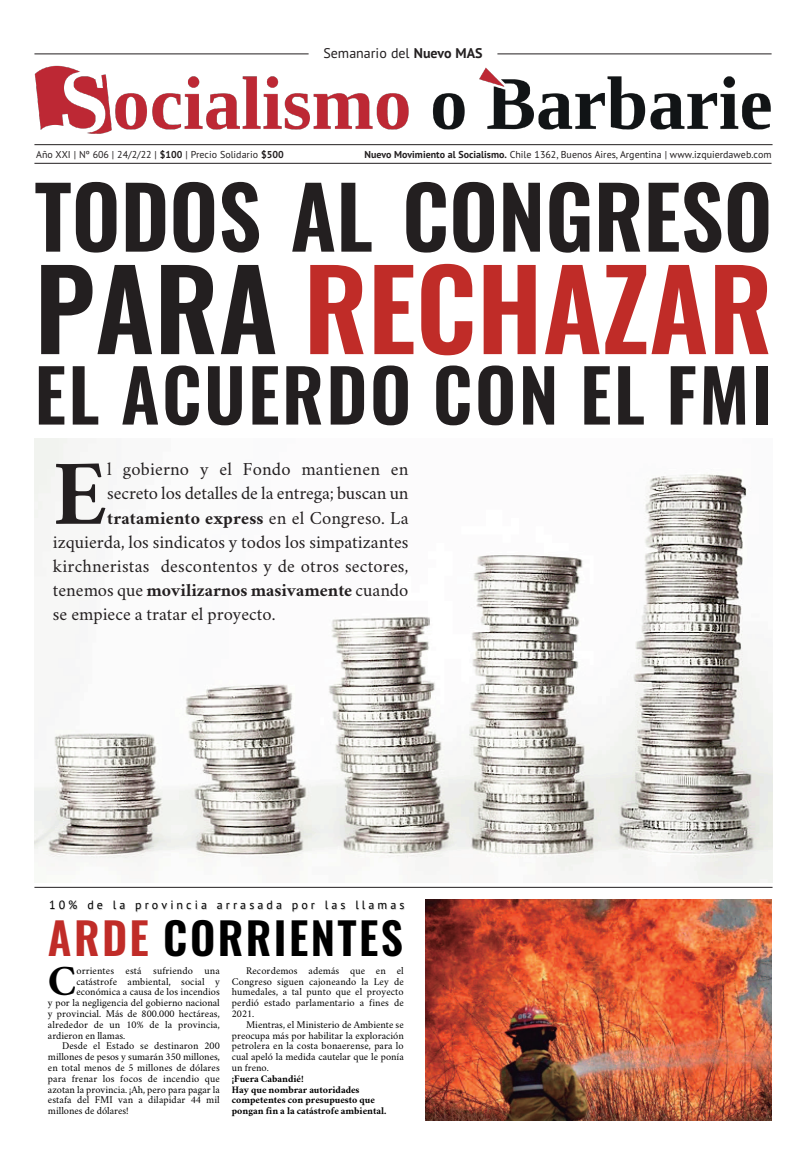
<style>
.page{position:relative;width:808px;height:1163px;background:#fff}
.page>*{position:absolute;margin:0;border:0;box-sizing:border-box;transform-origin:0 0}
.t1{font:600 110px "Oswald";color:#c02c28}
.t2{font:600 85px "Oswald";color:#231f20}
.t3{font:700 82.8px "Crimson Text";color:#231f20}
.t4{font:600 72px "Oswald";letter-spacing:.035em;color:#231f20}
.t5{font:600 44px "Oswald";letter-spacing:.055em;color:#000}
.t6{font:700 38.8px "Crimson Text";color:#000}
.t7{font:16px "Crimson Text";color:#231f20}
.t8{font:700 16px "Crimson Text";color:#231f20}
.t9{font:14px "PT Sans";color:#231f20}
.t10{font:12px "PT Sans";letter-spacing:.26em;color:#000}
.t11{font:10px "PT Sans";color:#231f20}
.t12{font:9px/10.8px "Crimson Text";letter-spacing:.01em;color:#000;text-align:justify}
.t13{font:700 9px/10.8px "Crimson Text";color:#000}
.s1{font-weight:700}
.s2{color:#231f20}
.s3{font-weight:400}
.s4{color:#c02c28}
</style>
<div class="page">
<img style="left:35px;top:438px;width:737px;height:444px">
<img style="left:425px;top:899px;width:346px;height:221px">
<hr style="left:497px;top:53px;width:274px;height:1px;background:#231f20">
<hr style="left:34px;top:53px;width:275px;height:1px;background:#231f20">
<img style="left:34px;top:65px;width:737px;height:69px">
<hr style="left:34px;top:144px;width:738px;height:1px;background:#231f20">
<hr style="left:34px;top:163px;width:737px;height:1px;background:#231f20">
<hr style="left:34px;top:886px;width:738px;height:1px;background:#231f20">
<h3 class="t9" style="left:323px;top:44px;width:161px">Semanario del <span class="s1">Nuevo MAS</span></h3>
<p class="t11" style="left:36px;top:148px;width:249px">Año XXI | Nº 606 | 24/2/22 | <span class="s1">$100</span> | Precio Solidario <span class="s1">$500</span></p>
<p class="t11" style="left:364px;top:148px;width:408px"><span class="s1">Nuevo Movimiento al Socialismo.</span> Chile 1362, Buenos Aires, Argentina | www.izquierdaweb.com</p>
<h2 class="t2" style="left:34px;top:141px;width:740px">TODOS AL CONGRESO</h2>
<h1 class="t1" style="left:34px;top:211px;width:740px"><span class="s2">PARA</span> RECHAZAR</h1>
<h3 class="t4" style="left:34px;top:331px;width:740px">EL ACUERDO CON EL FMI</h3>
<h3 class="t3" style="left:53px;top:446px;width:56px">E</h3>
<h3 class="t7" style="left:107px;top:460px;width:303px">l gobierno y el Fondo mantienen en</h3>
<h3 class="t7" style="left:107px;top:484px;width:303px">secreto los detalles de la entrega; buscan un</h3>
<h3 class="t8" style="left:107px;top:508px;width:303px">tratamiento express <span class="s3">en el Congreso. La</span></h3>
<h3 class="t7" style="left:53px;top:533px;width:357px">izquierda, los sindicatos y todos los simpatizantes</h3>
<h3 class="t7" style="left:53px;top:557px;width:357px">kirchneristas descontentos y de otros sectores,</h3>
<h3 class="t8" style="left:53px;top:581px;width:357px"><span class="s3">tenemos que</span> movilizarnos masivamente <span class="s3">cuando</span></h3>
<h3 class="t7" style="left:53px;top:605px;width:224px">se empiece a tratar el proyecto.</h3>
<h3 class="t10" style="left:49px;top:897px;width:357px">10% de la provincia arrasada por las llamas</h3>
<h3 class="t5" style="left:48px;top:899px;width:357px"><span class="s4">ARDE</span> CORRIENTES</h3>
<h3 class="t6" style="left:48px;top:959px;width:30px">C</h3>
<p class="t12" style="left:76px;top:965px;width:39px">orrientes</p>
<p class="t12" style="left:126px;top:965px;width:18px">está</p>
<p class="t12" style="left:153px;top:965px;width:41px">sufriendo</p>
<p class="t12" style="left:205px;top:965px;width:17px">una</p>
<p class="t12" style="left:76px;top:975px;width:145px">catástrofe ambiental, social y</p>
<p class="t12" style="left:76px;top:986px;width:145px">económica a causa de los incendios</p>
<p class="t12" style="left:48px;top:997px;width:173px">y por la negligencia del gobierno nacional</p>
<p class="t12" style="left:48px;top:1008px;width:173px">y provincial. Más de 800.000 hectáreas,</p>
<p class="t12" style="left:48px;top:1019px;width:173px">alrededor de un 10% de la provincia,</p>
<p class="t12" style="left:48px;top:1029px;width:79px">ardieron en llamas.</p>
<p class="t12" style="left:62px;top:1040px;width:159px">Desde el Estado se destinaron 200</p>
<p class="t12" style="left:48px;top:1051px;width:173px">millones de pesos y sumarán 350 millones,</p>
<p class="t12" style="left:48px;top:1062px;width:173px">en total menos de 5 millones de dólares</p>
<p class="t12" style="left:48px;top:1073px;width:173px">para frenar los focos de incendio que</p>
<p class="t12" style="left:48px;top:1083px;width:173px">azotan la provincia. ¡Ah, pero para pagar la</p>
<p class="t12" style="left:48px;top:1094px;width:173px">estafa del FMI van a dilapidar 44 mil</p>
<p class="t12" style="left:48px;top:1105px;width:82px">millones de dólares!</p>
<p class="t12" style="left:232px;top:965px;width:173px;text-indent:14px">Recordemos además que en el Congreso siguen cajoneando la Ley de humedales, a tal punto que el proyecto perdió estado parlamentario a fines de 2021.</p>
<p class="t12" style="left:232px;top:1019px;width:173px;text-indent:14px">Mientras, el Ministerio de Ambiente se preocupa más por habilitar la exploración petrolera en la costa bonaerense, para lo cual apeló la medida cautelar que le ponía un freno.</p>
<p class="t13" style="left:232px;top:1073px;width:156px">¡Fuera Cabandié!<br>Hay que nombrar autoridades competentes con presupuesto que pongan fin a la catástrofe ambiental.</p>
</div>
